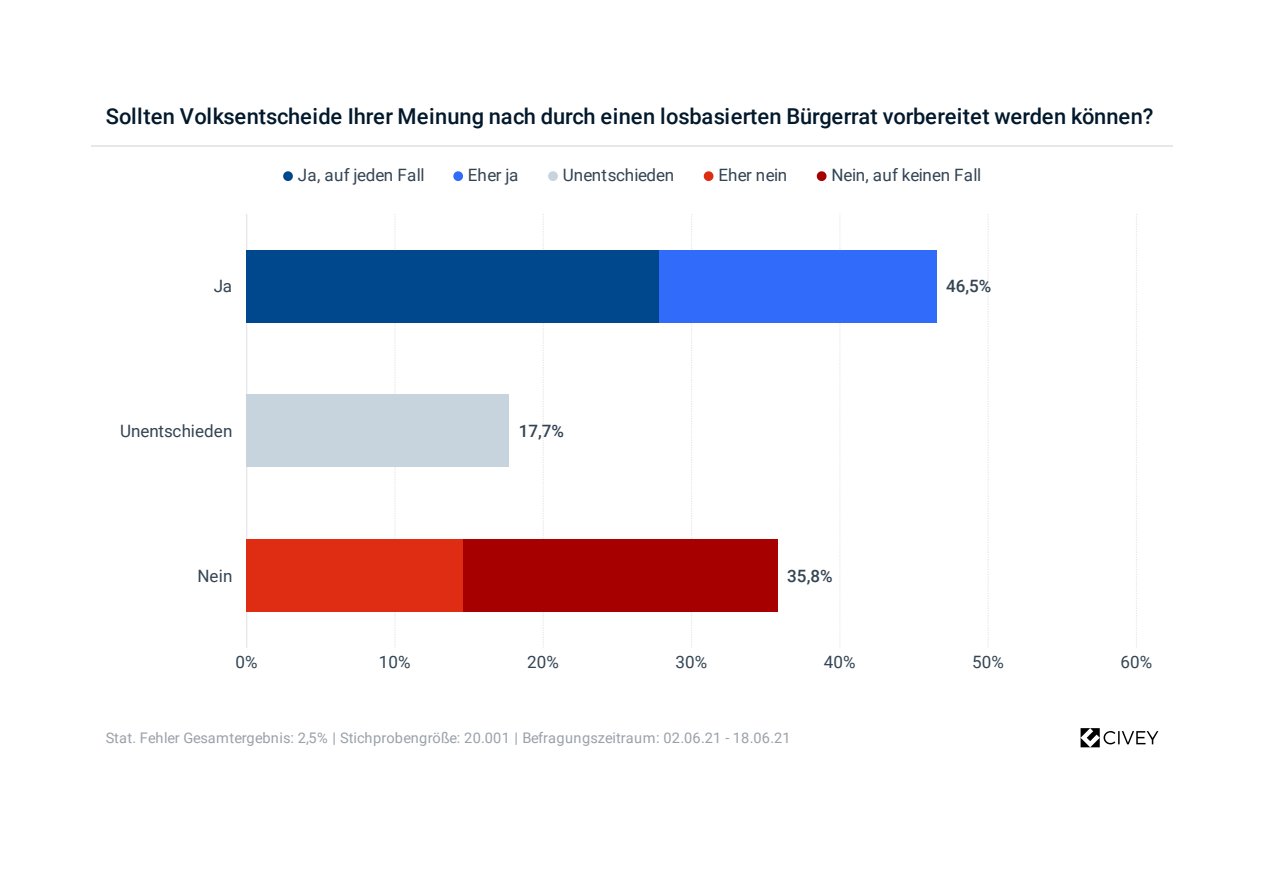
<style>
.page{position:relative;width:1263px;height:893px;background:#fff}
.page>*{position:absolute;margin:0;border:0;box-sizing:border-box;transform-origin:0 0}
.t1{font:500 21.9px "Roboto";color:#02182b}
.t2{font:16.95px "Roboto";letter-spacing:.005em;color:#334453}
.t3{font:500 16.95px "Roboto";color:#334453}
.t4{font:16.95px "Roboto";letter-spacing:-.015em;color:#334453}
.t5{font:14.55px "Roboto";letter-spacing:.01em;color:#99a1a9}
</style>
<div class="page">
<hr style="left:91px;top:146px;width:1082px;height:1px;background:#e5e7e9">
<svg style="left:283px;top:171px;width:10px;height:10px"></svg>
<svg style="left:453px;top:171px;width:10px;height:10px"></svg>
<svg style="left:548px;top:171px;width:10px;height:10px"></svg>
<svg style="left:704px;top:171px;width:9px;height:10px"></svg>
<svg style="left:817px;top:171px;width:9px;height:10px"></svg>
<hr style="left:246px;top:214px;width:1px;height:434px;background:#e5e7e9">
<svg style="left:394px;top:214px;width:2px;height:434px"></svg>
<svg style="left:543px;top:214px;width:1px;height:434px"></svg>
<svg style="left:691px;top:214px;width:1px;height:434px"></svg>
<svg style="left:839px;top:214px;width:1px;height:434px"></svg>
<svg style="left:987px;top:214px;width:2px;height:434px"></svg>
<svg style="left:1136px;top:214px;width:1px;height:434px"></svg>
<div style="left:247px;top:250px;width:412px;height:72px;background:#00488e"></div>
<div style="left:659px;top:250px;width:277px;height:72px;background:#316bf9"></div>
<div style="left:247px;top:395px;width:262px;height:72px;background:#c7d3dd"></div>
<div style="left:247px;top:539px;width:216px;height:73px;background:#df2d14"></div>
<div style="left:463px;top:539px;width:315px;height:73px;background:#a60000"></div>
<svg style="left:1080px;top:728px;width:78px;height:19px"></svg>
<p class="t1" style="left:106px;top:101px;width:1049px">Sollten Volksentscheide Ihrer Meinung nach durch einen losbasierten Bürgerrat vorbereitet werden können?</p>
<p class="t2" style="left:298px;top:163px;width:128px">Ja, auf jeden Fall</p>
<p class="t2" style="left:468px;top:163px;width:52px">Eher ja</p>
<p class="t2" style="left:563px;top:163px;width:113px">Unentschieden</p>
<p class="t4" style="left:718px;top:163px;width:70px">Eher nein</p>
<p class="t2" style="left:831px;top:163px;width:151px">Nein, auf keinen Fall</p>
<p class="t2" style="left:214px;top:274px;width:20px">Ja</p>
<p class="t3" style="left:946px;top:274px;width:47px">46,5%</p>
<p class="t2" style="left:120px;top:419px;width:114px">Unentschieden</p>
<p class="t3" style="left:519px;top:419px;width:47px">17,7%</p>
<p class="t2" style="left:197px;top:564px;width:36px">Nein</p>
<p class="t3" style="left:787px;top:564px;width:47px">35,8%</p>
<p class="t2" style="left:235px;top:650px;width:24px">0%</p>
<p class="t2" style="left:379px;top:650px;width:33px">10%</p>
<p class="t2" style="left:527px;top:650px;width:33px">20%</p>
<p class="t2" style="left:675px;top:650px;width:33px">30%</p>
<p class="t2" style="left:824px;top:650px;width:33px">40%</p>
<p class="t2" style="left:972px;top:650px;width:33px">50%</p>
<p class="t2" style="left:1120px;top:650px;width:33px">60%</p>
<p class="t5" style="left:106px;top:727px;width:686px">Stat. Fehler Gesamtergebnis: 2,5% | Stichprobengröße: 20.001 | Befragungszeitraum: 02.06.21 - 18.06.21</p>
</div>
